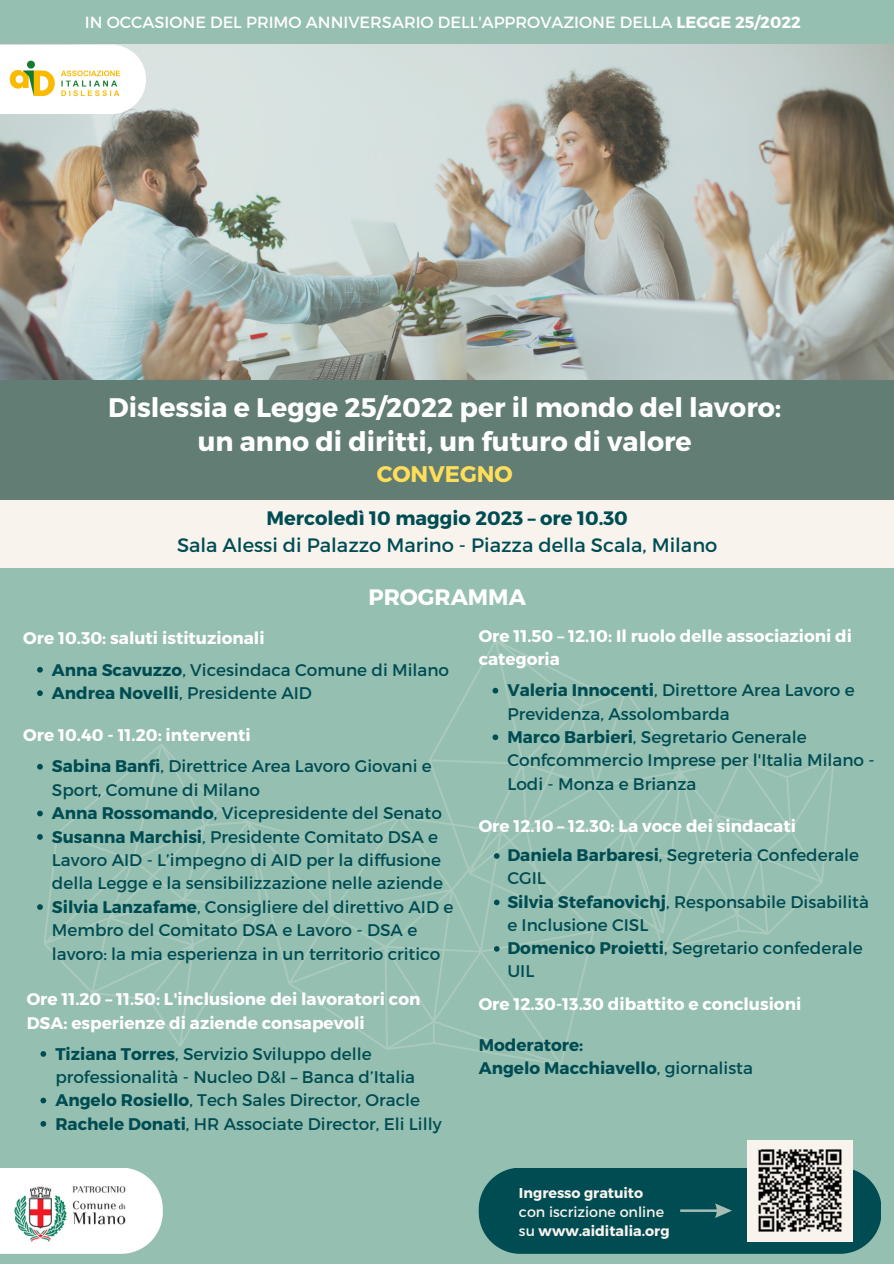
<style>
.page{position:relative;width:894px;height:1264px;background:#fff}
.page>*{position:absolute;margin:0;border:0;box-sizing:border-box;transform-origin:0 0}
.t1{font:700 26.85px "Montserrat";color:#fff}
.t2{font:700 22.65px "Montserrat";color:#ffde59}
.t3{font:700 22.35px "Montserrat";color:#fff}
.t4{font:19.35px "Montserrat";color:#004c53}
.t5{font:700 19.35px "Montserrat";color:#004c53}
.t6{font:16.8px/23.2px "Montserrat";color:#004c53}
.t7{font:700 16.8px/23.2px "Montserrat";color:#fff}
.t8{font:700 16.8px "Montserrat";color:#004c53}
.t9{font:16.2px "Montserrat";color:#fff}
.t10{font:14.25px/19px "Montserrat";color:#f8f3ed}
.t11{font:700 14.25px "Montserrat";color:#f8f3ed}
.s1{font-weight:700}
.s2{font-weight:400}
</style>
<div class="page">
<div style="left:0;top:0;width:893px;height:1263px;background:#95bfb0"></div>
<div style="left:0;top:1167px;width:163px;height:86px;background:#fff"></div>
<svg style="left:719px;top:758px;width:116px;height:178px"></svg>
<svg style="left:38px;top:744px;width:208px;height:313px"></svg>
<svg style="left:438px;top:640px;width:281px;height:311px"></svg>
<svg style="left:246px;top:744px;width:378px;height:322px"></svg>
<div style="left:0;top:497px;width:893px;height:70px;background:#f8f3ed"></div>
<img style="left:0;top:44px;width:893px;height:336px">
<div style="left:0;top:45px;width:146px;height:69px;background:#fff"></div>
<img style="left:9px;top:60px;width:112px;height:37px">
<div style="left:0;top:380px;width:893px;height:119px;background:#627d74"></div>
<svg style="left:478px;top:1168px;width:402px;height:85px;background:#0b5459"></svg>
<div style="left:747px;top:1139px;width:106px;height:101px;background:#f8f3ed"></div>
<img style="left:757px;top:1149px;width:85px;height:83px">
<img style="left:14px;top:1186px;width:112px;height:56px">
<svg style="left:37px;top:667px;width:6px;height:5px"></svg>
<svg style="left:37px;top:690px;width:6px;height:6px"></svg>
<svg style="left:40px;top:1051px;width:6px;height:5px"></svg>
<svg style="left:40px;top:1097px;width:6px;height:6px"></svg>
<svg style="left:40px;top:1121px;width:6px;height:5px"></svg>
<svg style="left:37px;top:764px;width:6px;height:5px"></svg>
<svg style="left:37px;top:810px;width:6px;height:6px"></svg>
<svg style="left:37px;top:834px;width:6px;height:5px"></svg>
<svg style="left:37px;top:904px;width:6px;height:5px"></svg>
<svg style="left:492px;top:687px;width:6px;height:6px"></svg>
<svg style="left:492px;top:734px;width:6px;height:6px"></svg>
<svg style="left:494px;top:853px;width:5px;height:5px"></svg>
<svg style="left:494px;top:899px;width:5px;height:6px"></svg>
<svg style="left:494px;top:946px;width:5px;height:5px"></svg>
<p class="t9" style="left:85px;top:12px;width:717px">IN OCCASIONE DEL PRIMO ANNIVERSARIO DELL'APPROVAZIONE DELLA <span class="s1">LEGGE 25/2022</span></p>
<p class="t1" style="left:108px;top:390px;width:674px">Dislessia e Legge 25/2022 per il mondo del lavoro:</p>
<p class="t1" style="left:198px;top:423px;width:495px">un anno di diritti, un futuro di valore</p>
<p class="t2" style="left:376px;top:459px;width:137px">CONVEGNO</p>
<p class="t5" style="left:266px;top:506px;width:363px">Mercoledì 10 maggio 2023 – ore 10.30</p>
<p class="t4" style="left:177px;top:533px;width:541px">Sala Alessi di Palazzo Marino - Piazza della Scala, Milano</p>
<p class="t3" style="left:368px;top:582px;width:159px">PROGRAMMA</p>
<p class="t7" style="left:23px;top:626px;width:243px">Ore 10.30: saluti istituzionali</p>
<p class="t6" style="left:52px;top:657px;width:398px"><span class="s1">Anna Scavuzzo</span>, Vicesindaca Comune di Milano</p>
<p class="t6" style="left:52px;top:680px;width:261px"><span class="s1">Andrea Novelli</span>, Presidente AID</p>
<p class="t7" style="left:23px;top:723px;width:229px">Ore 10.40 - 11.20: interventi</p>
<p class="t6" style="left:52px;top:754px;width:381px"><span class="s1">Sabina Banfi</span>, Direttrice Area Lavoro Giovani e<br>Sport, Comune di Milano</p>
<p class="t6" style="left:52px;top:800px;width:391px"><span class="s1">Anna Rossomando</span>, Vicepresidente del Senato</p>
<p class="t6" style="left:52px;top:824px;width:392px"><span class="s1">Susanna Marchisi</span>, Presidente Comitato DSA e<br>Lavoro AID - L’impegno di AID per la diffusione della Legge e la sensibilizzazione nelle aziende</p>
<p class="t6" style="left:52px;top:894px;width:403px"><span class="s1">Silvia Lanzafame</span>, Consigliere del direttivo AID e<br>Membro del Comitato DSA e Lavoro - DSA e lavoro: la mia esperienza in un territorio critico</p>
<p class="t7" style="left:27px;top:986px;width:395px">Ore 11.20 – 11.50: L'inclusione dei lavoratori con<br>DSA: esperienze di aziende consapevoli</p>
<p class="t6" style="left:55px;top:1041px;width:361px"><span class="s1">Tiziana Torres</span>, Servizio Sviluppo delle professionalità - Nucleo D&amp;I – Banca d’Italia</p>
<p class="t6" style="left:55px;top:1087px;width:366px"><span class="s1">Angelo Rosiello</span>, Tech Sales Director, Oracle</p>
<p class="t6" style="left:55px;top:1111px;width:388px"><span class="s1">Rachele Donati</span>, HR Associate Director, Eli Lilly</p>
<p class="t7" style="left:478px;top:623px;width:375px">Ore 11.50 – 12.10: Il ruolo delle associazioni di categoria</p>
<p class="t6" style="left:507px;top:678px;width:348px"><span class="s1">Valeria Innocenti</span>, Direttore Area Lavoro e<br>Previdenza, Assolombarda</p>
<p class="t6" style="left:507px;top:724px;width:368px"><span class="s1">Marco Barbieri</span>, Segretario Generale<br>Confcommercio Imprese per l'Italia Milano -<br>Lodi - Monza e Brianza</p>
<p class="t7" style="left:478px;top:813px;width:319px">Ore 12.10 – 12.30: La voce dei sindacati</p>
<p class="t6" style="left:507px;top:842px;width:353px"><span class="s1">Daniela Barbaresi</span>, Segreteria Confederale<br>CGIL</p>
<p class="t6" style="left:507px;top:889px;width:363px"><span class="s1">Silvia Stefanovichj</span>, Responsabile Disabilità e Inclusione CISL</p>
<p class="t6" style="left:507px;top:935px;width:357px"><span class="s1">Domenico Proietti</span>, Segretario confederale<br>UIL</p>
<p class="t7" style="left:478px;top:991px;width:324px">Ore 12.30-13.30 dibattito e conclusioni</p>
<p class="t8" style="left:478px;top:1034px;width:106px">Moderatore:</p>
<p class="t8" style="left:478px;top:1056px;width:276px">Angelo Macchiavello<span class="s2">, giornalista</span></p>
<p class="t11" style="left:519px;top:1183px;width:126px">Ingresso gratuito</p>
<p class="t10" style="left:519px;top:1201px;width:152px">con iscrizione online su <span class="s1">www.aiditalia.org</span></p>
</div>
